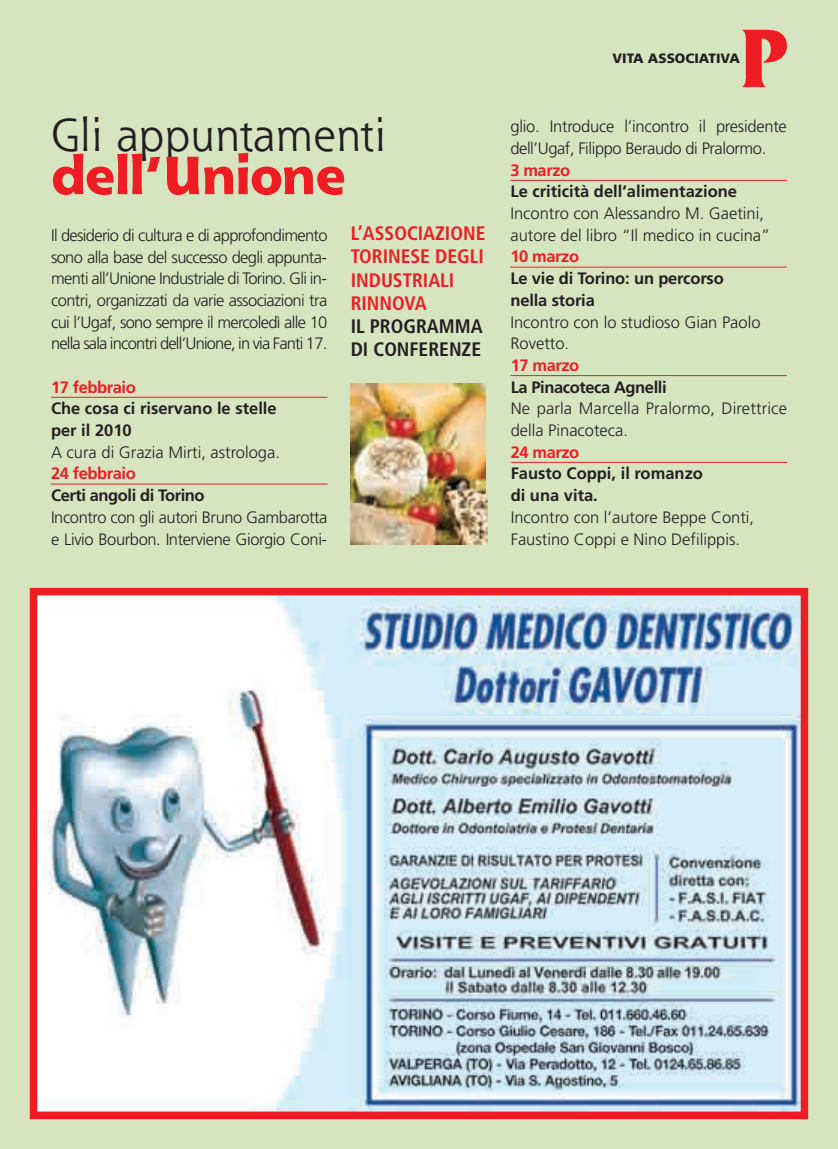
<style>
.page{position:relative;width:838px;height:1149px;background:#fff}
.page>*{position:absolute;margin:0;border:0;box-sizing:border-box;transform-origin:0 0}
.t1{font:800 52.5px "Shannon";color:#ee1d23}
.t2{font:45px "Shannon";color:#231f20}
.t3{font:700 condensed 19.5px/23.2px "Frutiger";color:#ee1d23}
.t4{font:700 condensed 19.5px/23.2px "Frutiger";color:#231f20}
.t5{font:300 16.5px/21.8px "Frutiger";color:#231f20}
.t6{font:300 16.5px/21.8px "Frutiger";letter-spacing:-.025em;color:#231f20}
.t7{font:700 16.5px/21.8px "Frutiger";color:#231f20}
.t8{font:700 16.5px "Frutiger";letter-spacing:-.025em;color:#ee1d23}
.t9{font:700 16.5px "Frutiger";letter-spacing:-.025em;color:#231f20}
.t10{font:900 13.5px "Frutiger";color:#231f20}
</style>
<div class="page">
<div style="left:0;top:0;width:838px;height:1148px;background:#d6e4c0"></div>
<hr style="left:510px;top:180px;width:277px;height:1px;background:#ee1d23">
<hr style="left:510px;top:267px;width:277px;height:1px;background:#ee1d23">
<hr style="left:510px;top:375px;width:277px;height:1px;background:#ee1d23">
<hr style="left:510px;top:462px;width:277px;height:1px;background:#ee1d23">
<svg style="left:742px;top:30px;width:45px;height:57px"></svg>
<img style="left:351px;top:384px;width:136px;height:160px">
<hr style="left:486px;top:0;width:3px;height:499px;background:#d6e4c0">
<hr style="left:51px;top:397px;width:276px;height:1px;background:#ee1d23">
<hr style="left:51px;top:483px;width:276px;height:1px;background:#ee1d23">
<img style="left:39px;top:596px;width:760px;height:513px">
<div style="left:30px;top:587px;width:778px;height:531px;border:8px solid #ee1d23"></div>
<h2 class="t2" style="left:51px;top:118px;width:336px">Gli appuntamenti</h2>
<h1 class="t1" style="left:51px;top:157px;width:296px">dell’Unione</h1>
<p class="t5" style="left:51px;top:225px;width:278px;text-align:justify">Il desiderio di cultura e di approfondimento sono alla base del successo degli appunta&shy;menti all’Unione Industriale di Torino. Gli in&shy;contri, organizzati da varie associazioni tra cui l’Ugaf, sono sempre il mercoledì alle 10 nella sala incontri dell’Unione, in via Fanti 17.</p>
<p class="t8" style="left:51px;top:380px;width:86px">17 febbraio</p>
<p class="t7" style="left:51px;top:399px;width:227px">Che cosa ci riservano le stelle per il 2010</p>
<p class="t5" style="left:51px;top:442px;width:230px">A cura di Grazia Mirti, astrologa.</p>
<p class="t8" style="left:51px;top:467px;width:86px">24 febbraio</p>
<p class="t9" style="left:51px;top:488px;width:155px">Certi angoli di Torino</p>
<p class="t6" style="left:51px;top:507px;width:278px">Incontro con gli autori Bruno Gambarotta e Livio Bourbon. Interviene Giorgio Coni-</p>
<p class="t3" style="left:351px;top:223px;width:136px">L’ASSOCIAZIONE<br>TORINESE DEGLI<br>INDUSTRIALI<br>RINNOVA</p>
<p class="t4" style="left:351px;top:316px;width:133px">IL PROGRAMMA<br>DI CONFERENZE</p>
<p class="t10" style="left:612px;top:53px;width:129px">VITA ASSOCIATIVA</p>
<p class="t6" style="left:510px;top:117px;width:278px">glio. Introduce l’incontro il presidente dell’Ugaf, Filippo Beraudo di Pralormo.</p>
<p class="t8" style="left:510px;top:163px;width:61px">3 marzo</p>
<p class="t7" style="left:510px;top:182px;width:228px">Le criticità dell’alimentazione</p>
<p class="t5" style="left:510px;top:204px;width:261px">Incontro con Alessandro M. Gaetini, autore del libro “Il medico in cucina”</p>
<p class="t8" style="left:510px;top:250px;width:70px">10 marzo</p>
<p class="t7" style="left:510px;top:269px;width:215px">Le vie di Torino: un percorso nella storia</p>
<p class="t5" style="left:510px;top:312px;width:252px">Incontro con lo studioso Gian Paolo<br>Rovetto.</p>
<p class="t8" style="left:510px;top:358px;width:70px">17 marzo</p>
<p class="t9" style="left:510px;top:380px;width:157px">La Pinacoteca Agnelli</p>
<p class="t5" style="left:510px;top:399px;width:278px">Ne parla Marcella Pralormo, Direttrice della Pinacoteca.</p>
<p class="t8" style="left:510px;top:445px;width:70px">24 marzo</p>
<p class="t7" style="left:510px;top:464px;width:194px">Fausto Coppi, il romanzo di una vita.</p>
<p class="t5" style="left:510px;top:507px;width:245px">Incontro con l’autore Beppe Conti,<br>Faustino Coppi e Nino Defilippis.</p>
</div>
